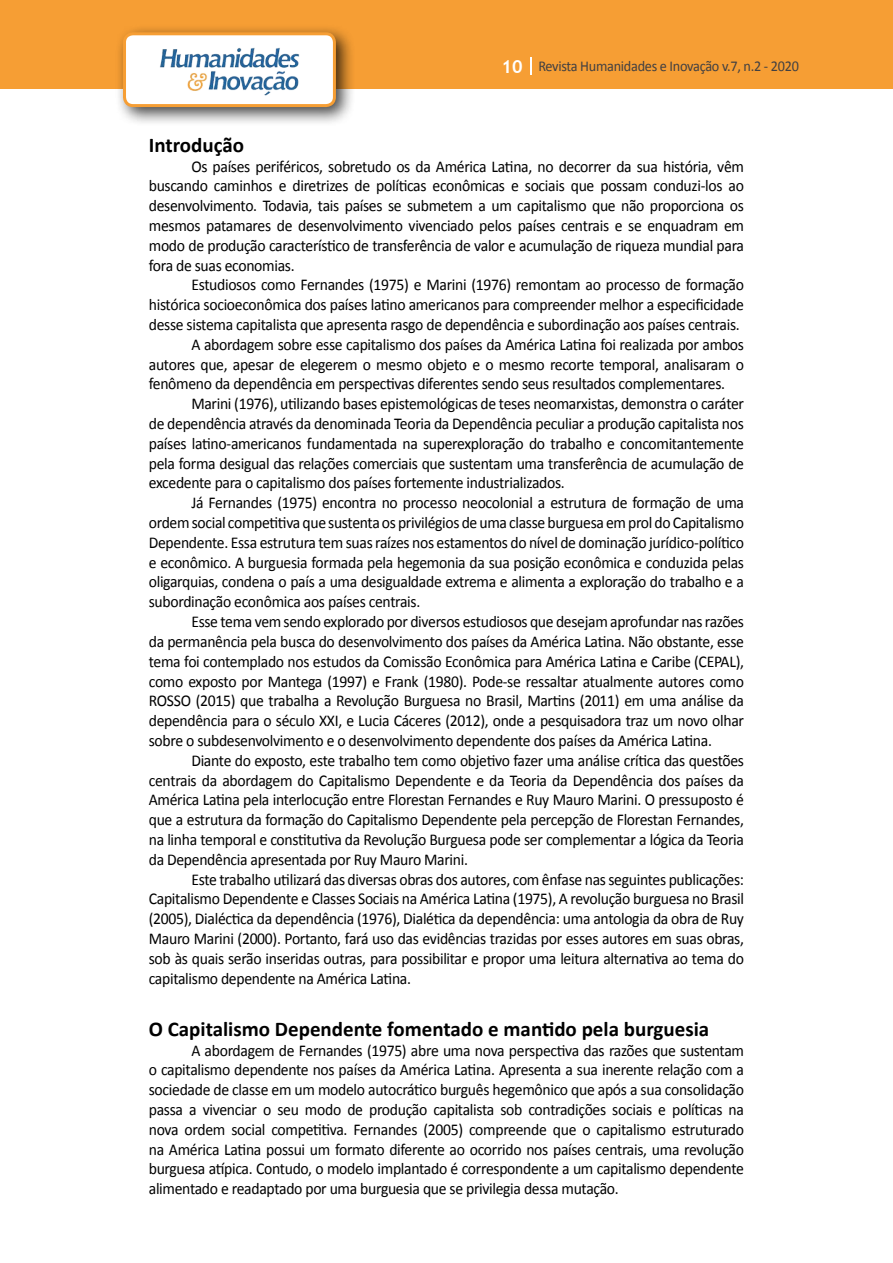
<style>
.page{position:relative;width:893px;height:1263px;background:#fff}
.page>*{position:absolute;margin:0;border:0;box-sizing:border-box;transform-origin:0 0}
.t1{font:700 21px "Calibri";color:#000}
.t2{font:16.5px/19.8px "Calibri";letter-spacing:-.02em;color:#000;text-align:justify;scale:.95 1}
.t3{font:15px "Calibri";letter-spacing:-.02em;color:#414042;scale:.95 1}
.s1{font-family:"Trebuchet MS";font-weight:700;font-size:18px;color:#fff}
</style>
<div class="page">
<div style="left:0;top:0;width:893px;height:88px;background:#f69e34"></div>
<svg style="left:530px;top:57px;width:2px;height:18px"></svg>
<div style="left:115px;top:24px;width:241px;height:103px;background:#000;opacity:.75"></div>
<div style="left:125px;top:34px;width:209px;height:72px;background:#fff;border-radius:9px"></div>
<img style="left:160px;top:47px;width:140px;height:49px">
<div style="left:123px;top:32px;width:213px;height:75px;border:3px solid #f69e34;border-radius:9px"></div>
<p class="t3" style="left:501px;top:57px;width:315px"><span class="s1">10</span> Revista Humanidades e Inovação v.7, n.2 - 2020</p>
<p class="t1" style="left:149px;top:131px;width:97px">Introdução</p>
<p class="t2" style="left:149px;top:156px;width:628px;text-indent:43px">Os países periféricos, sobretudo os da América Latina, no decorrer da sua história, vêm buscando caminhos e diretrizes de políticas econômicas e sociais que possam conduzi-los ao desenvolvimento. Todavia, tais países se submetem a um capitalismo que não proporciona os mesmos patamares de desenvolvimento vivenciado pelos países centrais e se enquadram em modo de produção característico de transferência de valor e acumulação de riqueza mundial para fora de suas economias.</p>
<p class="t2" style="left:191px;top:275px;width:583px">Estudiosos como Fernandes (1975) e Marini (1976) remontam ao processo de formação</p>
<p class="t2" style="left:149px;top:295px;width:628px">histórica socioeconômica dos países latino americanos para compreender melhor a especificidade</p>
<p class="t2" style="left:149px;top:315px;width:624px">desse sistema capitalista que apresenta rasgo de dependência e subordinação aos países centrais.</p>
<p class="t2" style="left:191px;top:334px;width:583px">A abordagem sobre esse capitalismo dos países da América Latina foi realizada por ambos</p>
<p class="t2" style="left:149px;top:354px;width:628px">autores que, apesar de elegerem o mesmo objeto e o mesmo recorte temporal, analisaram o</p>
<p class="t2" style="left:149px;top:374px;width:608px">fenômeno da dependência em perspectivas diferentes sendo seus resultados complementares.</p>
<p class="t2" style="left:191px;top:394px;width:583px">Marini (1976), utilizando bases epistemológicas de teses neomarxistas, demonstra o caráter</p>
<p class="t2" style="left:149px;top:414px;width:628px">de dependência através da denominada Teoria da Dependência peculiar a produção capitalista nos</p>
<p class="t2" style="left:149px;top:433px;width:628px">países latino-americanos fundamentada na superexploração do trabalho e concomitantemente</p>
<p class="t2" style="left:149px;top:453px;width:628px">pela forma desigual das relações comerciais que sustentam uma transferência de acumulação de</p>
<p class="t2" style="left:149px;top:473px;width:439px">excedente para o capitalismo dos países fortemente industrializados.</p>
<p class="t2" style="left:191px;top:493px;width:583px">Já Fernandes (1975) encontra no processo neocolonial a estrutura de formação de uma</p>
<p class="t2" style="left:149px;top:513px;width:628px">ordem social competitiva que sustenta os privilégios de uma classe burguesa em prol do Capitalismo</p>
<p class="t2" style="left:149px;top:532px;width:628px">Dependente. Essa estrutura tem suas raízes nos estamentos do nível de dominação jurídico-político</p>
<p class="t2" style="left:149px;top:552px;width:628px">e econômico. A burguesia formada pela hegemonia da sua posição econômica e conduzida pelas</p>
<p class="t2" style="left:149px;top:572px;width:628px">oligarquias, condena o país a uma desigualdade extrema e alimenta a exploração do trabalho e a</p>
<p class="t2" style="left:149px;top:592px;width:287px">subordinação econômica aos países centrais.</p>
<p class="t2" style="left:191px;top:612px;width:583px">Esse tema vem sendo explorado por diversos estudiosos que desejam aprofundar nas razões</p>
<p class="t2" style="left:149px;top:631px;width:628px">da permanência pela busca do desenvolvimento dos países da América Latina. Não obstante, esse</p>
<p class="t2" style="left:149px;top:651px;width:628px">tema foi contemplado nos estudos da Comissão Econômica para América Latina e Caribe (CEPAL),</p>
<p class="t2" style="left:149px;top:671px;width:628px">como exposto por Mantega (1997) e Frank (1980). Pode-se ressaltar atualmente autores como</p>
<p class="t2" style="left:149px;top:691px;width:628px">ROSSO (2015) que trabalha a Revolução Burguesa no Brasil, Martins (2011) em uma análise da</p>
<p class="t2" style="left:149px;top:711px;width:628px">dependência para o século XXI, e Lucia Cáceres (2012), onde a pesquisadora traz um novo olhar</p>
<p class="t2" style="left:149px;top:730px;width:594px">sobre o subdesenvolvimento e o desenvolvimento dependente dos países da América Latina.</p>
<p class="t2" style="left:191px;top:750px;width:583px">Diante do exposto, este trabalho tem como objetivo fazer uma análise crítica das questões</p>
<p class="t2" style="left:149px;top:770px;width:628px">centrais da abordagem do Capitalismo Dependente e da Teoria da Dependência dos países da</p>
<p class="t2" style="left:149px;top:790px;width:628px">América Latina pela interlocução entre Florestan Fernandes e Ruy Mauro Marini. O pressuposto é</p>
<p class="t2" style="left:149px;top:810px;width:628px">que a estrutura da formação do Capitalismo Dependente pela percepção de Florestan Fernandes,</p>
<p class="t2" style="left:149px;top:829px;width:628px">na linha temporal e constitutiva da Revolução Burguesa pode ser complementar a lógica da Teoria</p>
<p class="t2" style="left:149px;top:849px;width:338px">da Dependência apresentada por Ruy Mauro Marini.</p>
<p class="t2" style="left:191px;top:869px;width:583px">Este trabalho utilizará das diversas obras dos autores, com ênfase nas seguintes publicações:</p>
<p class="t2" style="left:149px;top:889px;width:628px">Capitalismo Dependente e Classes Sociais na América Latina (1975), A revolução burguesa no Brasil</p>
<p class="t2" style="left:149px;top:909px;width:628px">(2005), Dialéctica da dependência (1976), Dialética da dependência: uma antologia da obra de Ruy</p>
<p class="t2" style="left:149px;top:928px;width:628px">Mauro Marini (2000). Portanto, fará uso das evidências trazidas por esses autores em suas obras,</p>
<p class="t2" style="left:149px;top:948px;width:628px">sob às quais serão inseridas outras, para possibilitar e propor uma leitura alternativa ao tema do</p>
<p class="t2" style="left:149px;top:968px;width:278px">capitalismo dependente na América Latina.</p>
<p class="t1" style="left:149px;top:1015px;width:562px">O Capitalismo Dependente fomentado e mantido pela burguesia</p>
<p class="t2" style="left:149px;top:1040px;width:628px;text-indent:43px">A abordagem de Fernandes (1975) abre uma nova perspectiva das razões que sustentam o capitalismo dependente nos países da América Latina. Apresenta a sua inerente relação com a sociedade de classe em um modelo autocrático burguês hegemônico que após a sua consolidação passa a vivenciar o seu modo de produção capitalista sob contradições sociais e políticas na nova ordem social competitiva. Fernandes (2005) compreende que o capitalismo estruturado na América Latina possui um formato diferente ao ocorrido nos países centrais, uma revolução burguesa atípica. Contudo, o modelo implantado é correspondente a um capitalismo dependente alimentado e readaptado por uma burguesia que se privilegia dessa mutação.</p>
</div>
